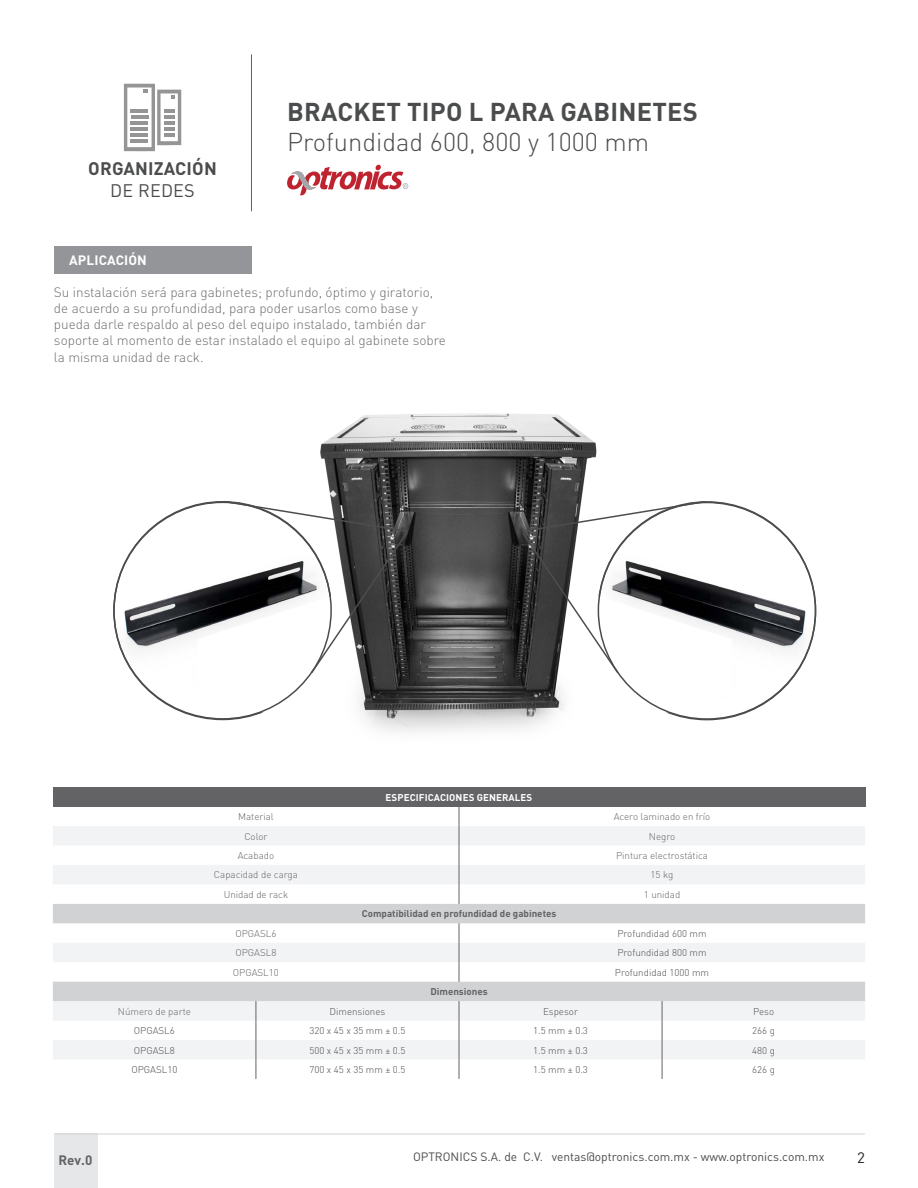
<style>
.page{position:relative;width:918px;height:1188px;background:#fff}
.page>*{position:absolute;margin:0;border:0;box-sizing:border-box;transform-origin:0 0}
.t1{font:700 25.5px "DIN Pro";letter-spacing:.01em;color:#4b4c4d}
.t2{font:300 25.5px "DIN Pro";color:#4b4c4d}
.t3{font:700 18px "DIN Pro";letter-spacing:.01em;color:#4b4c4d}
.t4{font:18px "DIN Pro";letter-spacing:.01em;color:#4b4c4d}
.t5{font:15px "DIN Pro";color:#231f20}
.t6{font:300 13.5px/16.2px "DIN Pro";color:#6c6d70}
.t7{font:700 13.5px "DIN Pro";letter-spacing:.01em;color:#fff}
.t8{font:700 13.5px "DIN Pro";color:#636366}
.t9{font:12px "DIN Pro";color:#4b4c4d}
.t10{font:300 9.75px "DIN Pro";color:#4b4c4d}
.t11{font:300 9.75px "DIN Pro";color:#636366}
.t12{font:700 9.75px "DIN Pro";color:#636366}
.t13{font:700 9.75px "DIN Pro";letter-spacing:.01em;color:#fff}
</style>
<div class="page">
<div style="left:54px;top:1134px;width:44px;height:54px;background:#e6e7e9"></div>
<hr style="left:55px;top:1134px;width:810px;height:1px;background:#d1d2d4">
<hr style="left:251px;top:54px;width:1px;height:157px;background:#636366">
<svg style="left:287px;top:165px;width:121px;height:30px"></svg>
<svg style="left:124px;top:84px;width:57px;height:67px"></svg>
<img style="left:320px;top:413px;width:277px;height:319px">
<div style="left:54px;top:246px;width:198px;height:28px;background:#939598"></div>
<div style="left:53px;top:787px;width:812px;height:20px;background:#636366"></div>
<svg style="left:53px;top:826px;width:812px;height:233px;fill:#f2f3f4"></svg>
<svg style="left:53px;top:904px;width:812px;height:97px"></svg>
<svg style="left:256px;top:1001px;width:1px;height:78px"></svg>
<svg style="left:459px;top:1001px;width:1px;height:78px"></svg>
<svg style="left:662px;top:1001px;width:1px;height:78px"></svg>
<svg style="left:459px;top:807px;width:1px;height:97px"></svg>
<svg style="left:459px;top:923px;width:1px;height:59px"></svg>
<img style="left:114px;top:502px;width:217px;height:217px;border-radius:109px">
<svg style="left:198px;top:500px;width:211px;height:232px"></svg>
<img style="left:598px;top:503px;width:218px;height:217px;border-radius:109px">
<svg style="left:521px;top:500px;width:211px;height:232px"></svg>
<h2 class="t3" style="left:88px;top:156px;width:130px">ORGANIZACIÓN</h2>
<h2 class="t4" style="left:110px;top:178px;width:86px">DE REDES</h2>
<h1 class="t1" style="left:287px;top:95px;width:412px">BRACKET TIPO L PARA GABINETES</h1>
<h1 class="t2" style="left:287px;top:125px;width:364px">Profundidad 600, 800 y 1000 mm</h1>
<p class="t7" style="left:69px;top:251px;width:79px">APLICACIÓN</p>
<p class="t6" style="left:54px;top:283px;width:394px">Su instalación será para gabinetes; profundo, óptimo y giratorio, de acuerdo a su profundidad, para poder usarlos como base y pueda darle respaldo al peso del equipo instalado, también dar soporte al momento de estar instalado el equipo al gabinete sobre la misma unidad de rack.</p>
<p class="t13" style="left:386px;top:791px;width:148px">ESPECIFICACIONES GENERALES</p>
<p class="t11" style="left:238px;top:810px;width:37px">Material</p>
<p class="t11" style="left:614px;top:810px;width:98px">Acero laminado en frío</p>
<p class="t11" style="left:244px;top:829px;width:25px">Color</p>
<p class="t11" style="left:649px;top:829px;width:28px">Negro</p>
<p class="t11" style="left:238px;top:849px;width:38px">Acabado</p>
<p class="t11" style="left:616px;top:849px;width:94px">Pintura electrostática</p>
<p class="t11" style="left:214px;top:868px;width:85px">Capacidad de carga</p>
<p class="t11" style="left:651px;top:868px;width:24px">15 kg</p>
<p class="t11" style="left:224px;top:888px;width:66px">Unidad de rack</p>
<p class="t11" style="left:644px;top:888px;width:38px">1 unidad</p>
<p class="t12" style="left:362px;top:907px;width:196px">Compatibilidad en profundidad de gabinetes</p>
<p class="t11" style="left:235px;top:927px;width:42px">OPGASL6</p>
<p class="t10" style="left:617px;top:927px;width:91px">Profundidad 600 mm</p>
<p class="t11" style="left:235px;top:946px;width:42px">OPGASL8</p>
<p class="t10" style="left:617px;top:946px;width:91px">Profundidad 800 mm</p>
<p class="t11" style="left:233px;top:966px;width:47px">OPGASL10</p>
<p class="t10" style="left:615px;top:966px;width:96px">Profundidad 1000 mm</p>
<p class="t12" style="left:430px;top:985px;width:59px">Dimensiones</p>
<p class="t11" style="left:118px;top:1004px;width:75px">Número de parte</p>
<p class="t10" style="left:330px;top:1004px;width:57px">Dimensiones</p>
<p class="t10" style="left:543px;top:1004px;width:36px">Espesor</p>
<p class="t10" style="left:753px;top:1004px;width:23px">Peso</p>
<p class="t10" style="left:134px;top:1024px;width:42px">OPGASL6</p>
<p class="t10" style="left:309px;top:1024px;width:98px">320 x 45 x 35 mm ± 0.5</p>
<p class="t10" style="left:533px;top:1024px;width:56px">1.5 mm ± 0.3</p>
<p class="t10" style="left:752px;top:1024px;width:24px">266 g</p>
<p class="t10" style="left:134px;top:1043px;width:42px">OPGASL8</p>
<p class="t10" style="left:309px;top:1043px;width:98px">500 x 45 x 35 mm ± 0.5</p>
<p class="t10" style="left:533px;top:1043px;width:56px">1.5 mm ± 0.3</p>
<p class="t10" style="left:752px;top:1043px;width:24px">480 g</p>
<p class="t10" style="left:131px;top:1063px;width:47px">OPGASL10</p>
<p class="t10" style="left:309px;top:1063px;width:98px">700 x 45 x 35 mm ± 0.5</p>
<p class="t10" style="left:533px;top:1063px;width:56px">1.5 mm ± 0.3</p>
<p class="t10" style="left:752px;top:1063px;width:24px">626 g</p>
<p class="t8" style="left:58px;top:1151px;width:35px">Rev.0</p>
<p class="t9" style="left:413px;top:1149px;width:413px">OPTRONICS S.A. de C.V. ventas@optronics.com.mx - www.optronics.com.mx</p>
<p class="t5" style="left:857px;top:1148px;width:9px">2</p>
</div>
